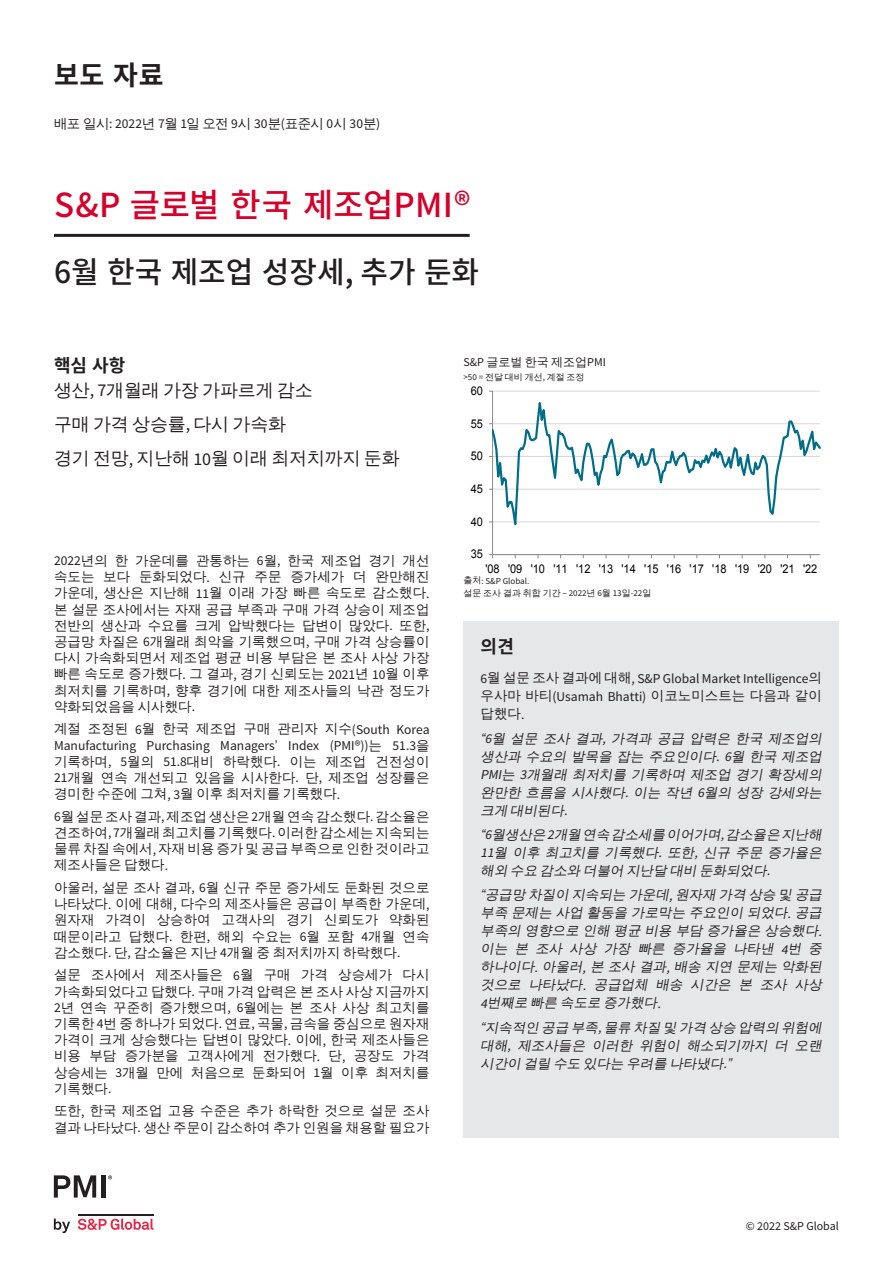
<style>
.page{position:relative;width:893px;height:1263px;background:#fff}
.page>*{position:absolute;margin:0;border:0;box-sizing:border-box;transform-origin:0 0}
.t1{font:500 33px "Noto Sans CJ Ksc";color:#d6002a}
.t2{font:500 30px "Noto Sans CJ Ksc";color:#231f20}
.Section_header{font:700 27px "Noto Sans CJ Ksc";color:#231f20}
.Key_findings{font:18px "Un Dotum";letter-spacing:-.01em;color:#231f20}
.Subheader{font:700 18px "Noto Sans CJ Ksc";color:#231f20}
.Section_header-2{font:700 18px "Noto Sans CJ Ksc";color:#231f20}
.Body_copy_2{font:13.5px/16.2px "Un Dotum";color:#231f20;text-align:justify}
.Comment{font:italic 13.5px/18px "Un Dotum";color:#231f20;text-align:justify}
.Comment-2{font:13.5px/17.9px "Source Sans Pro";color:#231f20;text-align:justify}
.t3{font:12px "Arial";color:#000;scale:.91 1}
.t4{font:12px "Source Sans Pro";color:#231f20}
.Chart_title{font:12px "Un Dotum";color:#231f20}
.Boiler{font:9px "Un Dotum";color:#231f20}
.Axis_title{font:9px "Un Dotum";color:#231f20}
.Source{font:9px "Source Sans Pro";color:#231f20}
.s1{font-family:"Source Sans Pro"}
.s2{font-family:"Un Dotum"}
</style>
<div class="page">
<hr style="left:492px;top:391px;width:1px;height:164px;background:#868686">
<hr style="left:493px;top:554px;width:327px;height:1px;background:#868686">
<svg style="left:492px;top:391px;width:328px;height:155px"></svg>
<hr style="left:54px;top:234px;width:416px;height:3px;background:#231f20">
<div style="left:464px;top:621px;width:375px;height:51px;background:#e6e7e9"></div>
<div style="left:463px;top:672px;width:376px;height:465px;background:#e6e7e9"></div>
<svg style="left:54px;top:1218px;width:16px;height:15px"></svg>
<svg style="left:78px;top:1218px;width:75px;height:12px"></svg>
<hr style="left:78px;top:1213px;width:75px;height:2px;background:#231f20">
<svg style="left:54px;top:1175px;width:42px;height:22px"></svg>
<div style="left:101px;top:1175px;width:5px;height:22px;background:#231f20"></div>
<svg style="left:108px;top:1175px;width:4px;height:4px"></svg>
<p class="Section_header" style="left:54px;top:60px;width:111px">보도 자료</p>
<p class="Body_copy_2" style="left:54px;top:115px;width:328px">배포 일시<span class="s1">: 2022</span>년 <span class="s1">7</span>월 <span class="s1">1</span>일 오전 <span class="s1">9</span>시 <span class="s1">30</span>분<span class="s1">(</span>표준시 <span class="s1">0</span>시 <span class="s1">30</span>분<span class="s1">)</span></p>
<p class="t1" style="left:54px;top:186px;width:418px">S&amp;P 글로벌 한국 제조업PMI®</p>
<p class="t2" style="left:54px;top:255px;width:427px">6월 한국 제조업 성장세, 추가 둔화</p>
<p class="Subheader" style="left:54px;top:355px;width:73px">핵심 사항</p>
<p class="Key_findings" style="left:54px;top:378px;width:260px">생산<span class="s1">, 7</span>개월래 가장 가파르게 감소</p>
<p class="Key_findings" style="left:54px;top:413px;width:234px">구매 가격 상승률<span class="s1">,</span> 다시 가속화</p>
<p class="Key_findings" style="left:54px;top:447px;width:347px">경기 전망<span class="s1">,</span> 지난해 <span class="s1">10</span>월 이래 최저치까지 둔화</p>
<p class="Body_copy_2" style="left:54px;top:552px;width:377px"><span class="s1">2022</span>년의 한 가운데를 관통하는 <span class="s1">6</span>월<span class="s1">,</span> 한국 제조업 경기 개선 속도는 보다 둔화되었다<span class="s1">.</span> 신규 주문 증가세가 더 완만해진 가운데<span class="s1">,</span> 생산은 지난해 <span class="s1">11</span>월 이래 가장 빠른 속도로 감소했다<span class="s1">. </span>본 설문 조사에서는 자재 공급 부족과 구매 가격 상승이 제조업 전반의 생산과 수요를 크게 압박했다는 답변이 많았다<span class="s1">.</span> 또한<span class="s1">, </span>공급망 차질은 <span class="s1">6</span>개월래 최악을 기록했으며<span class="s1">,</span> 구매 가격 상승률이 다시 가속화되면서 제조업 평균 비용 부담은 본 조사 사상 가장 빠른 속도로 증가했다<span class="s1">.</span> 그 결과<span class="s1">,</span> 경기 신뢰도는 <span class="s1">2021</span>년 <span class="s1">10</span>월 이후 최저치를 기록하며<span class="s1">,</span> 향후 경기에 대한 제조사들의 낙관 정도가 약화되었음을 시사했다<span class="s1">.</span></p>
<p class="Body_copy_2" style="left:54px;top:720px;width:377px">계절 조정된 <span class="s1">6</span>월 한국 제조업 구매 관리자 지수<span class="s1">(South Korea Manufacturing Purchasing Managers</span>’ <span class="s1">Index (PMI®))</span>는 <span class="s1">51.3</span>을 기록하며<span class="s1">, 5</span>월의 <span class="s1">51.8</span>대비 하락했다<span class="s1">.</span> 이는 제조업 건전성이 <span class="s1">21</span>개월 연속 개선되고 있음을 시사한다<span class="s1">.</span> 단<span class="s1">,</span> 제조업 성장률은 경미한 수준에 그쳐<span class="s1">, 3</span>월 이후 최저치를 기록했다<span class="s1">.</span></p>
<p class="Body_copy_2" style="left:54px;top:808px;width:377px"><span class="s1">6</span>월설문조사결과<span class="s1">,</span> 제조업생산은 <span class="s1">2</span>개월연속감소했다<span class="s1">.</span> 감소율은 견조하여<span class="s1">, 7</span>개월래최고치를기록했다<span class="s1">.</span> 이러한감소세는지속되는 물류 차질 속에서<span class="s1">,</span> 자재 비용 증가 및 공급 부족으로 인한 것이라고 제조사들은 답했다<span class="s1">.</span></p>
<p class="Body_copy_2" style="left:54px;top:879px;width:377px">아울러<span class="s1">,</span> 설문 조사 결과<span class="s1">, 6</span>월 신규 주문 증가세도 둔화된 것으로 나타났다<span class="s1">.</span> 이에 대해<span class="s1">,</span> 다수의 제조사들은 공급이 부족한 가운데<span class="s1">, </span>원자재 가격이 상승하여 고객사의 경기 신뢰도가 약화된 때문이라고 답했다<span class="s1">.</span> 한편<span class="s1">,</span> 해외 수요는 <span class="s1">6</span>월 포함 <span class="s1">4</span>개월 연속 감소했다<span class="s1">.</span> 단<span class="s1">,</span> 감소율은 지난 <span class="s1">4</span>개월 중 최저치까지 하락했다<span class="s1">.</span></p>
<p class="Body_copy_2" style="left:54px;top:966px;width:377px">설문 조사에서 제조사들은 <span class="s1">6</span>월 구매 가격 상승세가 다시 가속화되었다고 답했다<span class="s1">.</span> 구매 가격 압력은 본 조사 사상 지금까지 <span class="s1">2</span>년 연속 꾸준히 증가했으며<span class="s1">, 6</span>월에는 본 조사 사상 최고치를 기록한 <span class="s1">4</span>번 중 하나가 되었다<span class="s1">.</span> 연료<span class="s1">,</span> 곡물<span class="s1">,</span> 금속을 중심으로 원자재 가격이 크게 상승했다는 답변이 많았다<span class="s1">.</span> 이에<span class="s1">,</span> 한국 제조사들은 비용 부담 증가분을 고객사에게 전가했다<span class="s1">.</span> 단<span class="s1">,</span> 공장도 가격 상승세는 <span class="s1">3</span>개월 만에 처음으로 둔화되어 <span class="s1">1</span>월 이후 최저치를 기록했다<span class="s1">.</span></p>
<p class="Body_copy_2" style="left:54px;top:1102px;width:377px">또한<span class="s1">,</span> 한국 제조업 고용 수준은 추가 하락한 것으로 설문 조사 결과 나타났다<span class="s1">.</span> 생산 주문이 감소하여 추가 인원을 채용할 필요가</p>
<p class="Chart_title" style="left:463px;top:354px;width:144px"><span class="s1">S&amp;P</span> 글로벌 한국 제조업<span class="s1">PMI</span></p>
<p class="Axis_title" style="left:463px;top:371px;width:123px"><span class="s1">&gt;50 =</span> 전달 대비 개선<span class="s1">,</span> 계절 조정</p>
<p class="t3" style="left:471px;top:383px;width:15px">60</p>
<p class="t3" style="left:471px;top:415px;width:15px">55</p>
<p class="t3" style="left:471px;top:448px;width:15px">50</p>
<p class="t3" style="left:471px;top:481px;width:15px">45</p>
<p class="t3" style="left:471px;top:514px;width:15px">40</p>
<p class="t3" style="left:471px;top:546px;width:15px">35</p>
<p class="t3" style="left:485px;top:561px;width:366px">'08 '09 '10 '11 '12 '13 '14 '15 '16 '17 '18 '19 '20 '21 '22</p>
<p class="Source" style="left:463px;top:575px;width:67px"><span class="s2">출처</span>: S&amp;P Global.</p>
<p class="Boiler" style="left:463px;top:587px;width:189px">설문 조사 결과 취합 기간 <span class="s1">– 2022</span>년 <span class="s1">6</span>월 <span class="s1">13</span>일<span class="s1">-22</span>일</p>
<p class="Section_header-2" style="left:481px;top:636px;width:35px">의견</p>
<p class="Comment-2" style="left:480px;top:669px;width:343px">6<span class="s2">월 설문 조사 결과에 대해</span>, S&amp;P Global Market Intelligence<span class="s2">의 우사마 바티</span>(Usamah Bhatti) <span class="s2">이코노미스트는 다음과 같이 답했다</span>.</p>
<p class="Comment" style="left:480px;top:729px;width:346px">“<span class="s1">6</span>월 설문 조사 결과<span class="s1">,</span> 가격과 공급 압력은 한국 제조업의 생산과 수요의 발목을 잡는 주요인이다<span class="s1">. 6</span>월 한국 제조업 <span class="s1">PMI</span>는 <span class="s1">3</span>개월래 최저치를 기록하며 제조업 경기 확장세의 완만한 흐름을 시사했다<span class="s1">.</span> 이는 작년 <span class="s1">6</span>월의 성장 강세와는 크게 대비된다<span class="s1">.</span></p>
<p class="Comment" style="left:480px;top:825px;width:346px">“<span class="s1">6</span>월생산은 <span class="s1">2</span>개월연속감소세를이어가며<span class="s1">,</span>감소율은지난해 <span class="s1">11</span>월 이후 최고치를 기록했다<span class="s1">.</span> 또한<span class="s1">,</span> 신규 주문 증가율은 해외 수요 감소와 더불어 지난달 대비 둔화되었다<span class="s1">.</span></p>
<p class="Comment" style="left:480px;top:885px;width:346px">“공급망 차질이 지속되는 가운데<span class="s1">,</span>원자재 가격 상승 및 공급 부족 문제는 사업 활동을 가로막는 주요인이 되었다<span class="s1">.</span> 공급 부족의 영향으로 인해 평균 비용 부담 증가율은 상승했다<span class="s1">. </span>이는 본 조사 사상 가장 빠른 증가율을 나타낸 <span class="s1">4</span>번 중 하나이다<span class="s1">.</span> 아울러<span class="s1">,</span> 본 조사 결과<span class="s1">,</span> 배송 지연 문제는 악화된 것으로 나타났다<span class="s1">.</span> 공급업체 배송 시간은 본 조사 사상 <span class="s1">4</span>번째로 빠른 속도로 증가했다<span class="s1">.</span></p>
<p class="Comment" style="left:480px;top:1018px;width:346px">“지속적인 공급 부족<span class="s1">,</span>물류 차질 및 가격 상승 압력의 위험에 대해<span class="s1">,</span> 제조사들은 이러한 위험이 해소되기까지 더 오랜 시간이 걸릴 수도 있다는 우려를 나타냈다<span class="s1">.</span>”</p>
<p class="t4" style="left:746px;top:1218px;width:95px">© 2022 S&amp;P Global</p>
</div>
